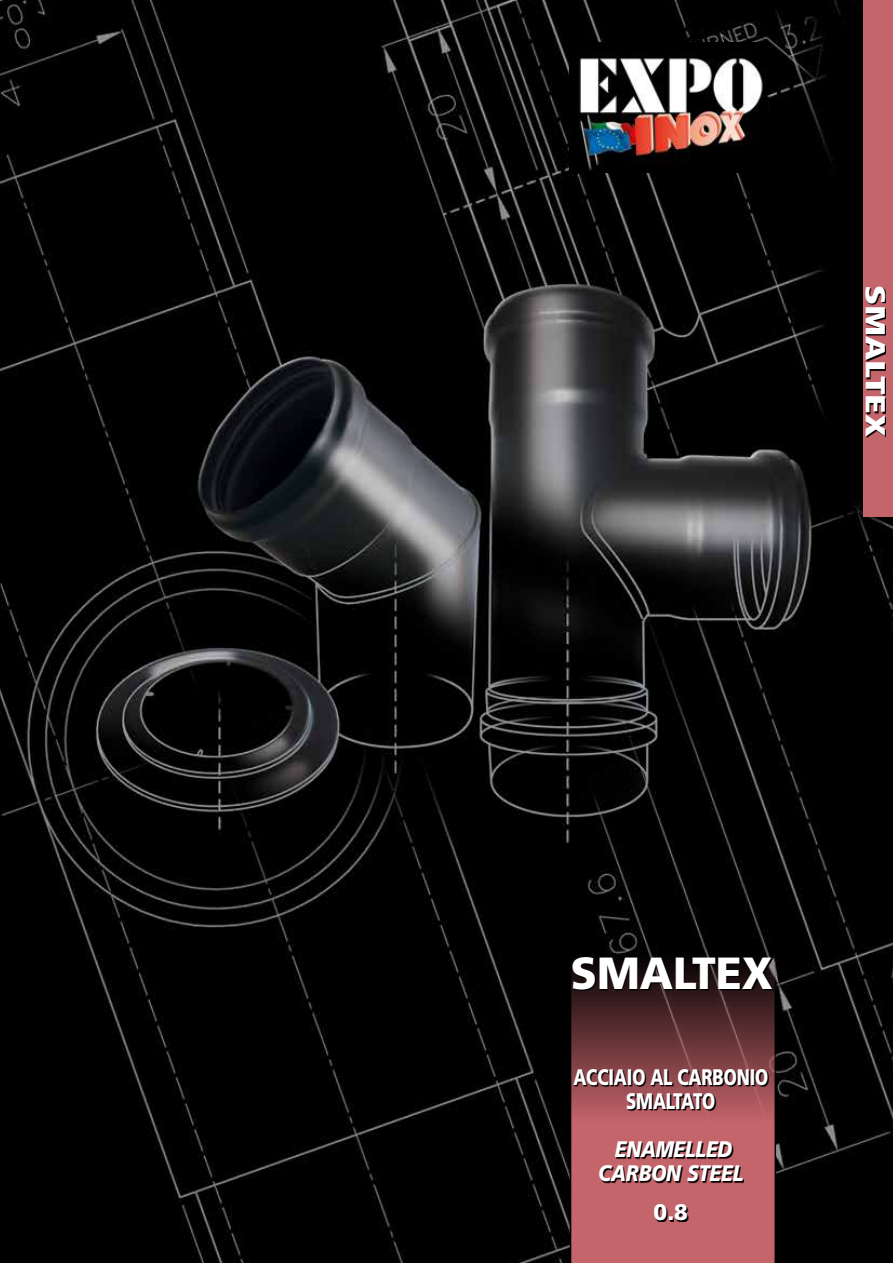
<style>
.page{position:relative;width:893px;height:1263px;background:#fff}
.page>*{position:absolute;margin:0;border:0;box-sizing:border-box;transform-origin:0 0}
.t1{font:900 45px "Frutiger";color:#fff;scale:.95 1}
.t2{font:900 condensed 27.45px "Frutiger";color:#fff;scale:1.31 1}
.t3{font:900 22.5px/24px "Frutiger";letter-spacing:-.01em;color:#fff;text-align:center;scale:.75 1}
.t4{font:italic 900 22.5px/24px "Frutiger";color:#fff;text-align:center;scale:.85 1}
.t5{font:900 22.5px "Frutiger";letter-spacing:-.01em;color:#fff}
</style>
<div class="page">
<img style="left:0;top:0;width:893px;height:1263px">
<img style="left:569px;top:42px;width:197px;height:131px">
<div style="left:863px;top:0;width:30px;height:517px;background:#c4646b"></div>
<svg style="left:866px;top:288px;width:20px;height:150px"></svg>
<svg style="left:570px;top:931px;width:206px;height:332px;background:#69363a"></svg>
<svg style="left:574px;top:958px;width:200px;height:32px;background:#0c0707"></svg>
<svg style="left:575px;top:1070px;width:194px;height:151px;background:#9b4f54"></svg>
<p class="t2" style="left:892px;top:285px;width:117px;rotate:90deg">SMALTEX</p>
<h1 class="t1" style="left:571px;top:946px;width:214px">SMALTEX</h1>
<p class="t3" style="left:573px;top:1065px;width:261px">ACCIAIO AL CARBONIO<br>SMALTATO</p>
<p class="t4" style="left:598px;top:1137px;width:172px">ENAMELLED<br>CARBON STEEL</p>
<p class="t5" style="left:654px;top:1198px;width:36px">0.8</p>
</div>
